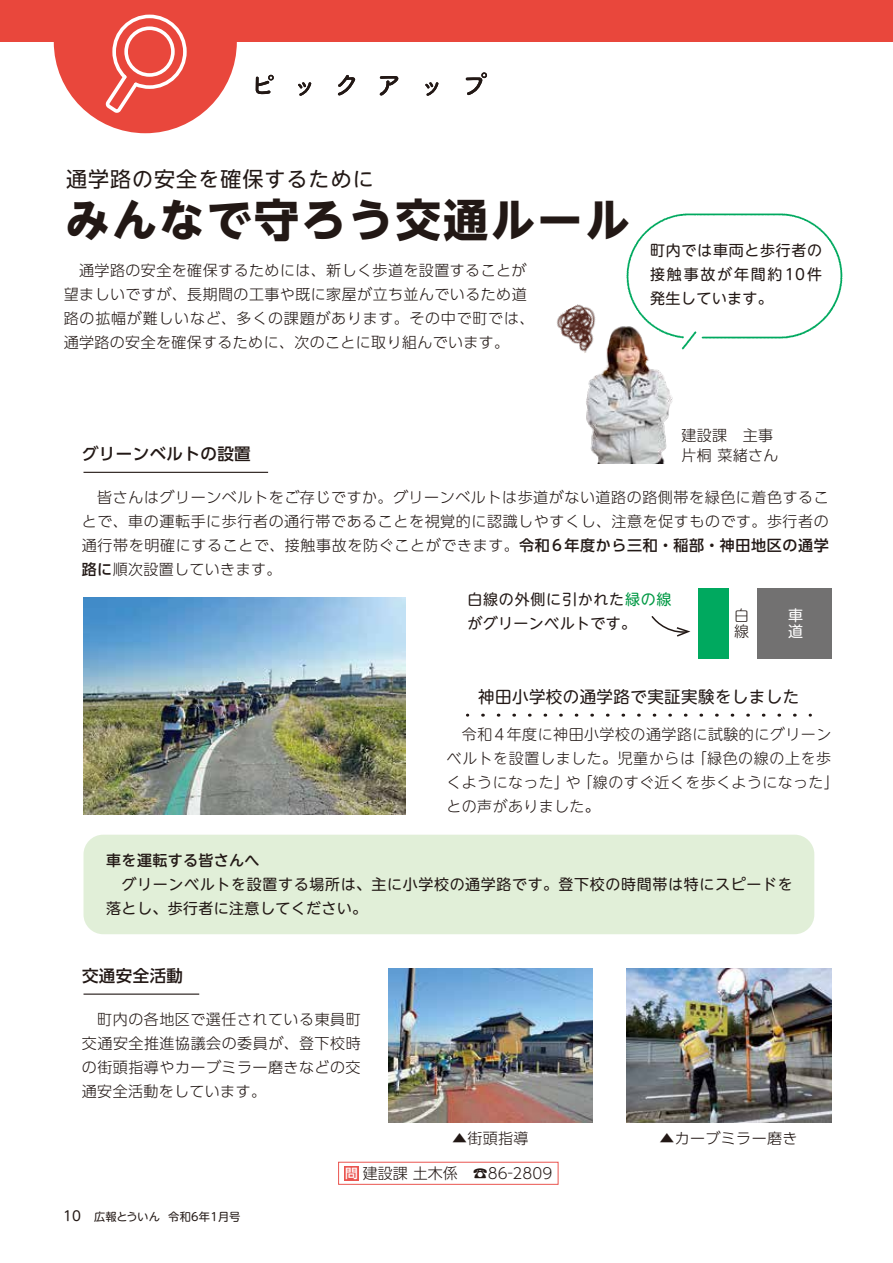
<style>
.page{position:relative;width:893px;height:1263px;background:#fff}
.page>*{position:absolute;margin:0;border:0;box-sizing:border-box;transform-origin:0 0}
.t1{font:700 45px "UD Shin Go NT Pro";letter-spacing:.05em;color:#221815}
.t2{font:21px "UD Shin Go NT Pro";letter-spacing:.05em;color:#221815}
.t3{font:16.5px "UD Shin M Go Pr 6";letter-spacing:.025em;color:#221815}
.t4{font:500 16.5px "UD Shin Go Pro";letter-spacing:.025em;color:#221815}
.t5{font:300 15px/24px "UD Shin Go Pro";letter-spacing:.03em;color:#221815}
.t6{font:15px/24px "UD Shin M Go Pr 6";letter-spacing:.045em;color:#221815}
.t7{font:300 15px/24px "UD Shin M Go Pr 6";letter-spacing:.03em;color:#221815}
.t8{font:300 15px "UD Shin Go Pro";color:#221815}
.t9{font:500 15px "UD Shin M Go Pr 6";letter-spacing:.025em;color:#221815}
.t10{font:15px/15.8px "UD Shin M Go Pr 6";color:#fff}
.t11{font:500 12.75px "UD Shin Go Pro";color:#fff}
.t12{font:11.25px "UD Shin M Go Pro";letter-spacing:.025em;color:#221815}
.s1{font-weight:500}
.s2{color:#094}
.s3{font-size:13.5px}
</style>
<div class="page">
<div style="left:84px;top:835px;width:730px;height:99px;background:#e1efd8;border-radius:20px"></div>
<img style="left:626px;top:213px;width:217px;height:137px">
<div style="left:0;top:0;width:893px;height:42px;background:#e9473c"></div>
<svg style="left:54px;top:14px;width:183px;height:119px"></svg>
<div style="left:124px;top:26px;width:51px;height:51px;border:4px solid #fff;border-radius:50%"></div>
<svg style="left:256px;top:72px;width:231px;height:24px"></svg>
<hr style="left:84px;top:472px;width:184px;height:1px;background:#221815">
<hr style="left:84px;top:993px;width:115px;height:2px;background:#221815">
<svg style="left:483px;top:714px;width:314px;height:3px"></svg>
<div style="left:344px;top:1166px;width:15px;height:14px;background:#ea5550"></div>
<div style="left:338px;top:1162px;width:220px;height:23px;border:1px solid #ea5550"></div>
<img style="left:586px;top:311px;width:96px;height:153px">
<img style="left:556px;top:304px;width:59px;height:56px">
<img style="left:84px;top:598px;width:321px;height:216px">
<div style="left:698px;top:588px;width:133px;height:71px;background:#727171"></div>
<div style="left:698px;top:588px;width:58px;height:71px;background:#fff"></div>
<div style="left:698px;top:588px;width:30px;height:71px;background:#00a95f"></div>
<svg style="left:651px;top:616px;width:39px;height:21px"></svg>
<img style="left:388px;top:968px;width:204px;height:154px">
<img style="left:627px;top:968px;width:204px;height:154px">
<h2 class="t2" style="left:66px;top:162px;width:309px">通学路の安全を確保するために</h2>
<h1 class="t1" style="left:65px;top:184px;width:566px">みんなで守ろう交通ルール</h1>
<p class="t5" style="left:64px;top:258px;width:472px">　通学路の安全を確保するためには、新しく歩道を設置することが望ましいですが、長期間の工事や既に家屋が立ち並んでいるため道路の拡幅が難しいなど、多くの課題があります。その中で町では、通学路の安全を確保するために、次のことに取り組んでいます。</p>
<p class="t6" style="left:650px;top:237px;width:174px;text-align:justify">町内では車両と歩行者の接触事故が年間約10件発生しています。</p>
<p class="t4" style="left:82px;top:441px;width:170px">グリーンベルトの設置</p>
<p class="t5" style="left:681px;top:425px;width:99px;line-height:19.5px">建設課　主事片桐菜緒さん</p>
<p class="t5" style="left:82px;top:485px;width:748px;text-align:justify">　皆さんはグリーンベルトをご存じですか。グリーンベルトは歩道がない道路の路側帯を緑色に着色することで、車の運転手に歩行者の通行帯であることを視覚的に認識しやすくし、注意を促すものです。歩行者の通行帯を明確にすることで、接触事故を防ぐことができます。<span class="s1">令和6年度から三和・稲部・神田地区の通学路に</span>順次設置していきます。</p>
<p class="t6" style="left:467px;top:586px;width:206px">白線の外側に引かれた<span class="s2">緑の線</span>がグリーンベルトです。</p>
<p class="t7" style="left:734px;top:607px;width:16px;line-height:15.8px">白線</p>
<p class="t10" style="left:788px;top:607px;width:16px">車道</p>
<p class="t3" style="left:478px;top:683px;width:322px">神田小学校の通学路で実証実験をしました</p>
<p class="t7" style="left:446px;top:721px;width:394px">　令和4年度に神田小学校の通学路に試験的にグリーンベルトを設置しました。児童からは「緑色の線の上を歩くようになった」や「線のすぐ近くを歩くようになった」との声がありました。</p>
<p class="t9" style="left:106px;top:847px;width:155px">車を運転する皆さんへ</p>
<p class="t6" style="left:106px;top:871px;width:688px">　グリーンベルトを設置する場所は、主に小学校の通学路です。登下校の時間帯は特にスピードを落とし、歩行者に注意してください。</p>
<p class="t4" style="left:82px;top:962px;width:103px">交通安全活動</p>
<p class="t5" style="left:82px;top:1006px;width:280px;text-align:justify">　町内の各地区で選任されている東員町交通安全推進協議会の委員が、登下校時の街頭指導やカーブミラー磨きなどの交通安全活動をしています。</p>
<p class="t5" style="left:452px;top:1126px;width:78px">▲街頭指導</p>
<p class="t5" style="left:659px;top:1126px;width:140px">▲カーブミラー磨き</p>
<p class="t12" style="left:63px;top:1207px;width:179px"><span class="s3">10</span> 広報とういん 令和6年1月号</p>
<p class="t8" style="left:363px;top:1161px;width:191px">建設課 土木係　☎86-2809</p>
<p class="t11" style="left:345px;top:1163px;width:13px">問</p>
</div>
